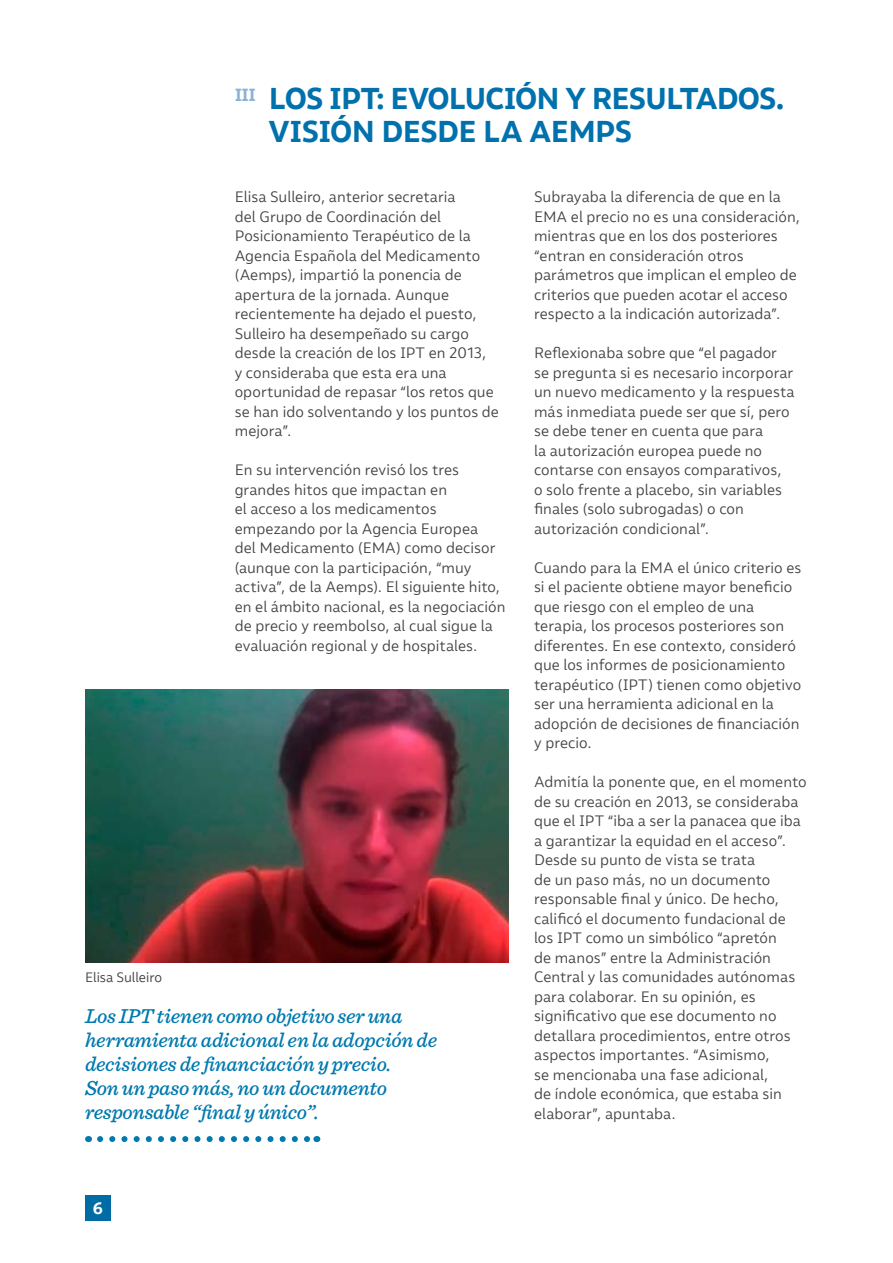
<style>
.page{position:relative;width:893px;height:1263px;background:#fff}
.page>*{position:absolute;margin:0;border:0;box-sizing:border-box;transform-origin:0 0}
.t1{font:700 30px/33px "Malva";letter-spacing:-.03em;color:#0071ad}
.t2{font:italic 500 21px/24px "Sentinel";letter-spacing:-.01em;color:#0079ae}
.t3{font:700 16.5px "Malva";color:#fff}
.t4{font:15px/19.5px "Malva";letter-spacing:.005em;color:#424241}
.t5{font:13.5px "Malva";color:#3c3c3b}
</style>
<div class="page">
<div style="left:85px;top:1195px;width:26px;height:25px;background:#006ba4"></div>
<svg style="left:100px;top:1136px;width:210px;height:6px"></svg>
<img style="left:85px;top:690px;width:424px;height:273px">
<h1 class="t1" style="left:269px;top:81px;width:517px;text-indent:-34px"><sup>III</sup> LOS IPT: EVOLUCIÓN Y RESULTADOS.<br>VISIÓN DESDE LA AEMPS</h1>
<p class="t4" style="left:235px;top:187px;width:266px">Elisa Sulleiro, anterior secretaria<br>del Grupo de Coordinación del<br>Posicionamiento Terapéutico de la<br>Agencia Española del Medicamento (Aemps), impartió la ponencia de apertura de la jornada. Aunque recientemente ha dejado el puesto,<br>Sulleiro ha desempeñado su cargo desde la creación de los IPT en 2013,<br>y consideraba que esta era una oportunidad de repasar “los retos que se han ido solventando y los puntos de mejora”.</p>
<p class="t4" style="left:235px;top:460px;width:272px">En su intervención revisó los tres grandes hitos que impactan en<br>el acceso a los medicamentos empezando por la Agencia Europea<br>del Medicamento (EMA) como decisor (aunque con la participación, “muy activa”, de la Aemps). El siguiente hito, en el ámbito nacional, es la negociación de precio y reembolso, al cual sigue la evaluación regional y de hospitales.</p>
<p class="t5" style="left:85px;top:969px;width:79px">Elisa Sulleiro</p>
<h2 class="t2" style="left:85px;top:1003px;width:354px">Los IPT tienen como objetivo ser una herramienta adicional en la adopción de decisiones de financiación y precio.<br>Son un paso más, no un documento responsable “final y único”.</h2>
<p class="t4" style="left:534px;top:187px;width:268px">Subrayaba la diferencia de que en la EMA el precio no es una consideración, mientras que en los dos posteriores “entran en consideración otros parámetros que implican el empleo de criterios que pueden acotar el acceso respecto a la indicación autorizada”.</p>
<p class="t4" style="left:534px;top:343px;width:262px">Reflexionaba sobre que “el pagador se pregunta si es necesario incorporar un nuevo medicamento y la respuesta más inmediata puede ser que sí, pero se debe tener en cuenta que para<br>la autorización europea puede no contarse con ensayos comparativos,<br>o solo frente a placebo, sin variables finales (solo subrogadas) o con autorización condicional”.</p>
<p class="t4" style="left:534px;top:557px;width:269px">Cuando para la EMA el único criterio es si el paciente obtiene mayor beneficio que riesgo con el empleo de una terapia, los procesos posteriores son diferentes. En ese contexto, consideró que los informes de posicionamiento terapéutico (IPT) tienen como objetivo ser una herramienta adicional en la adopción de decisiones de financiación y precio.</p>
<p class="t4" style="left:534px;top:772px;width:274px">Admitía la ponente que, en el momento de su creación en 2013, se consideraba que el IPT “iba a ser la panacea que iba a garantizar la equidad en el acceso”.<br>Desde su punto de vista se trata<br>de un paso más, no un documento responsable final y único. De hecho, calificó el documento fundacional de los IPT como un simbólico “apretón<br>de manos” entre la Administración Central y las comunidades autónomas para colaborar. En su opinión, es significativo que ese documento no detallara procedimientos, entre otros aspectos importantes. “Asimismo,<br>se mencionaba una fase adicional,<br>de índole económica, que estaba sin elaborar”, apuntaba.</p>
<p class="t3" style="left:93px;top:1198px;width:12px">6</p>
</div>
